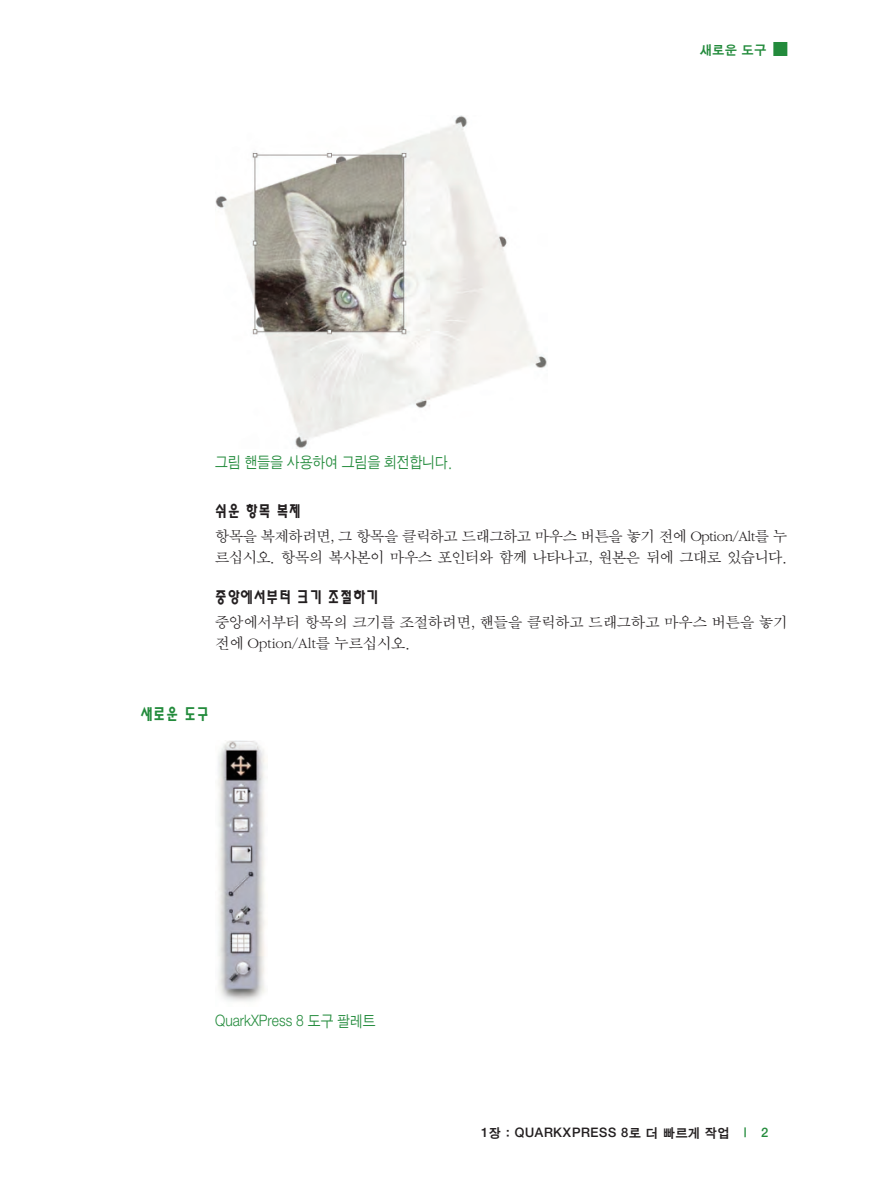
<style>
.page{position:relative;width:882px;height:1197px;background:#fff}
.page>*{position:absolute;margin:0;border:0;box-sizing:border-box;transform-origin:0 0}
.t1{font:15.75px/21px "Sand Sm";letter-spacing:-.025em;color:#231f20}
.t2{font:15.75px/21px "Sand Sm";color:#231f20}
.t3{font:15.75px "Sand Jg";color:#238b3c;scale:.9 1}
.t4{font:15.75px "Korea Y Head 2";letter-spacing:.085em;color:#231f20;scale:.9 1}
.t5{font:15.75px "Korea Y Head 2";color:#238b3c;scale:.9 1}
.t6{font:13.12px "Sand Kg";letter-spacing:.055em;color:#231f20}
.t7{font:13.12px "Sand Kg";color:#238b3c}
.s1{color:#238b3c}
</style>
<div class="page">
<img style="left:215px;top:116px;width:332px;height:332px">
<img style="left:218px;top:741px;width:47px;height:261px">
<div style="left:773px;top:42px;width:14px;height:14px;background:#238b3c"></div>
<p class="t7" style="left:700px;top:44px;width:68px">새로운 도구</p>
<p class="t3" style="left:215px;top:455px;width:264px">그림 핸들을 사용하여 그림을 회전합니다.</p>
<p class="t4" style="left:215px;top:504px;width:97px">쉬운 항목 복제</p>
<p class="t1" style="left:215px;top:527px;width:574px">항목을 복제하려면, 그 항목을 클릭하고 드래그하고 마우스 버튼을 놓기 전에 Option/Alt를 누 르십시오. 항목의 복사본이 마우스 포인터와 함께 나타나고, 원본은 뒤에 그대로 있습니다.</p>
<p class="t4" style="left:215px;top:589px;width:182px">중앙에서부터 크기 조절하기</p>
<p class="t2" style="left:215px;top:613px;width:574px">중앙에서부터 항목의 크기를 조절하려면, 핸들을 클릭하고 드래그하고 마우스 버튼을 놓기 전에 Option/Alt를 누르십시오.</p>
<p class="t5" style="left:141px;top:707px;width:77px">새로운 도구</p>
<p class="t3" style="left:215px;top:1013px;width:180px">QuarkXPress 8 도구 팔레트</p>
<p class="t6" style="left:481px;top:1126px;width:289px">1장 : QUARKXPRESS 8로 더 빠르게 작업 <span class="s1">| 2</span></p>
</div>
